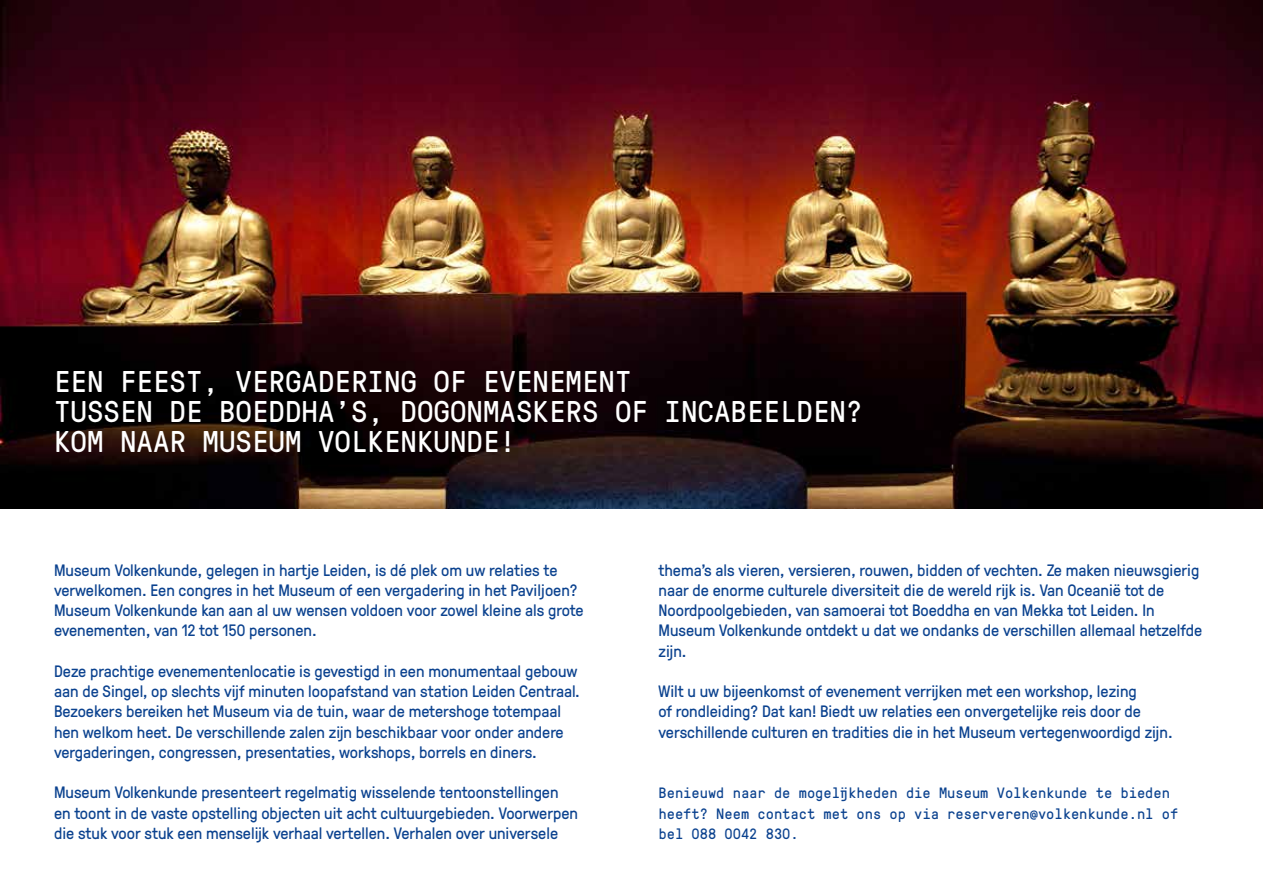
<style>
.page{position:relative;width:1263px;height:893px;background:#fff}
.page>*{position:absolute;margin:0;border:0;box-sizing:border-box;transform-origin:0 0}
.t1{font:30px/30px "GT Pressura Mono";color:#fff}
.t2{font:16.5px/20.2px "GT Pressura";color:#0b428f}
.t3{font:15px/20.2px "GT Pressura Mono";color:#0b428f}
</style>
<div class="page">
<img style="left:0;top:0;width:1263px;height:508px">
<h1 class="t1" style="left:54px;top:365px;width:810px">E en feest, vergadering of evenement<br>tussen de Boeddha’s, Dogonmaskers of Incabeelden?<br>Kom naar Museum Volkenkunde!</h1>
<p class="t2" style="left:54px;top:559px;width:531px">Museum Volkenkunde, gelegen in hartje Leiden, is dé plek om uw relaties te verwelkomen. Een congres in het Museum of een vergadering in het Paviljoen?<br>Museum Volkenkunde kan aan al uw wensen voldoen voor zowel kleine als grote evenementen, van 12 tot 150 personen.</p>
<p class="t2" style="left:54px;top:660px;width:527px">Deze prachtige evenementenlocatie is gevestigd in een monumentaal gebouw aan de Singel, op slechts vijf minuten loopafstand van station Leiden Centraal.<br>Bezoekers bereiken het Museum via de tuin, waar de metershoge totempaal hen welkom heet. De verschillende zalen zijn beschikbaar voor onder andere vergaderingen, congressen, presentaties, workshops, borrels en diners.</p>
<p class="t2" style="left:54px;top:782px;width:525px">Museum Volkenkunde presenteert regelmatig wisselende tentoonstellingen en toont in de vaste opstelling objecten uit acht cultuurgebieden. Voorwerpen die stuk voor stuk een menselijk verhaal vertellen. Verhalen over universele</p>
<p class="t2" style="left:658px;top:559px;width:545px">thema’s als vieren, versieren, rouwen, bidden of vechten. Ze maken nieuwsgierig naar de enorme culturele diversiteit die de wereld rijk is. Van Oceanië tot de Noordpoolgebieden, van samoerai tot Boeddha en van Mekka tot Leiden. In Museum Volkenkunde ontdekt u dat we ondanks de verschillen allemaal hetzelfde zijn.</p>
<p class="t2" style="left:658px;top:680px;width:516px">Wilt u uw bijeenkomst of evenement verrijken met een workshop, lezing<br>of rondleiding? Dat kan! Biedt uw relaties een onvergetelijke reis door de verschillende culturen en tradities die in het Museum vertegenwoordigd zijn.</p>
<p class="t3" style="left:658px;top:782px;width:521px">Benieuwd naar de mogelijkheden die Museum Volkenkunde te bieden heeft? Neem contact met ons op via reserveren@volkenkunde.nl of bel 088 0042 830.</p>
</div>
